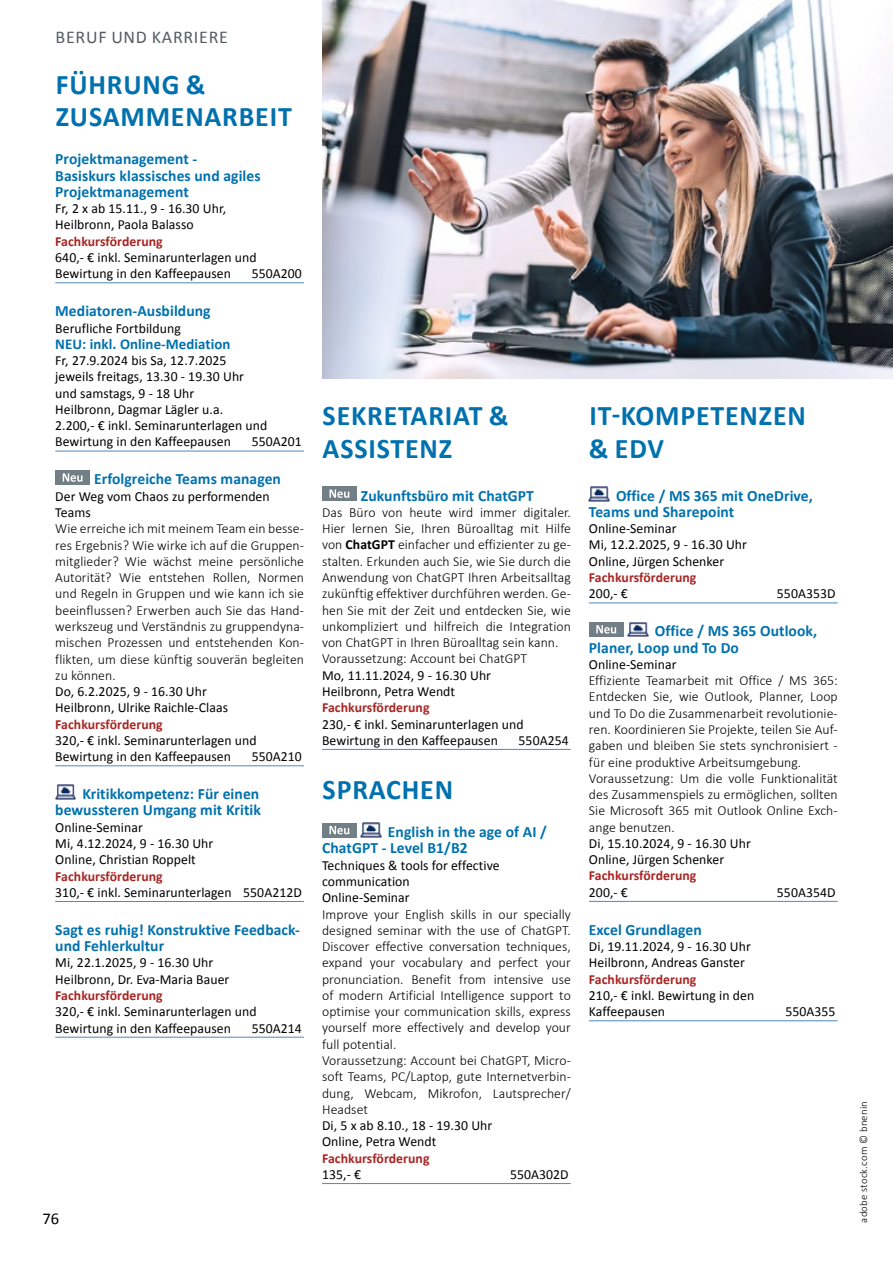
<style>
.page{position:relative;width:893px;height:1263px;background:#fff}
.page>*{position:absolute;margin:0;border:0;box-sizing:border-box;transform-origin:0 0}
.t1{font:700 28.5px/32.5px "Calibri";letter-spacing:.03em;color:#0071ae}
.t2{font:18px "Calibri";letter-spacing:.04em;color:#535d62}
.t3{font:16.5px "Calibri";color:#000}
.t4{font:700 15.75px/16.2px "Calibri";letter-spacing:.005em;color:#0071ae}
.t5{font:700 15px "Calibri";letter-spacing:.005em;color:#0071ae}
.t6{font:300 13.8px/16.2px "Calibri";letter-spacing:.005em;color:#000}
.t7{font:13.8px/16.4px "Calibri";letter-spacing:.005em;color:#000}
.t8{font:700 13.8px "Calibri";letter-spacing:.005em;color:#a82422}
.t9{font:300 10.8px "Calibri";letter-spacing:.02em;color:#000}
.s1{font-weight:700}
</style>
<div class="page">
<img style="left:322px;top:0;width:570px;height:378px">
<hr style="left:589px;top:602px;width:249px;height:1px;background:#4e89be">
<hr style="left:589px;top:901px;width:249px;height:1px;background:#4e89be">
<hr style="left:589px;top:1020px;width:249px;height:1px;background:#4e89be">
<img style="left:589px;top:486px;width:21px;height:15px">
<div style="left:589px;top:622px;width:34px;height:14px;background:#737f86"></div>
<svg style="left:596px;top:625px;width:20px;height:8px"></svg>
<img style="left:628px;top:622px;width:20px;height:15px">
<hr style="left:322px;top:749px;width:249px;height:1px;background:#4e89be">
<hr style="left:322px;top:1183px;width:249px;height:1px;background:#4e89be">
<div style="left:322px;top:487px;width:35px;height:14px;background:#737f86"></div>
<svg style="left:329px;top:489px;width:20px;height:9px"></svg>
<div style="left:322px;top:823px;width:35px;height:14px;background:#737f86"></div>
<svg style="left:329px;top:826px;width:20px;height:8px"></svg>
<img style="left:361px;top:823px;width:20px;height:15px">
<hr style="left:55px;top:282px;width:249px;height:1px;background:#4e89be">
<hr style="left:55px;top:451px;width:249px;height:1px;background:#4e89be">
<hr style="left:55px;top:765px;width:249px;height:1px;background:#4e89be">
<hr style="left:55px;top:901px;width:249px;height:1px;background:#4e89be">
<hr style="left:55px;top:1037px;width:249px;height:1px;background:#4e89be">
<div style="left:55px;top:470px;width:35px;height:14px;background:#737f86"></div>
<svg style="left:63px;top:473px;width:19px;height:9px"></svg>
<img style="left:55px;top:785px;width:21px;height:15px">
<h2 class="t2" style="left:56px;top:26px;width:174px">BERUF UND KARRIERE</h2>
<h1 class="t1" style="left:56px;top:68px;width:237px">FÜHRUNG &amp;<br>ZUSAMMENARBEIT</h1>
<p class="t4" style="left:55px;top:151px;width:207px">Projektmanagement -<br>Basiskurs klassisches und agiles<br>Projektmanagement</p>
<p class="t7" style="left:55px;top:200px;width:172px">Fr, 2 x ab 15.11., 9 - 16.30 Uhr,<br>Heilbronn, Paola Balasso</p>
<p class="t8" style="left:55px;top:232px;width:109px">Fachkursförderung</p>
<p class="t7" style="left:55px;top:249px;width:203px">640,- € inkl. Seminarunterlagen und<br>Bewirtung in den Kaffeepausen</p>
<p class="t7" style="left:252px;top:265px;width:52px">550A200</p>
<p class="t4" style="left:55px;top:303px;width:157px">Mediatoren-Ausbildung</p>
<p class="t7" style="left:55px;top:320px;width:127px">Berufliche Fortbildung</p>
<p class="t5" style="left:55px;top:334px;width:177px">NEU: inkl. Online-Mediation</p>
<p class="t7" style="left:55px;top:352px;width:214px">Fr, 27.9.2024 bis Sa, 12.7.2025 jeweils freitags, 13.30 - 19.30 Uhr und samstags, 9 - 18 Uhr<br>Heilbronn, Dagmar Lägler u.a.<br>2.200,- € inkl. Seminarunterlagen und<br>Bewirtung in den Kaffeepausen</p>
<p class="t7" style="left:252px;top:434px;width:52px">550A201</p>
<p class="t4" style="left:94px;top:471px;width:188px">Erfolgreiche Teams managen</p>
<p class="t7" style="left:55px;top:488px;width:216px">Der Weg vom Chaos zu performenden<br>Teams</p>
<p class="t6" style="left:55px;top:520px;width:250px;text-align:justify">Wie erreiche ich mit meinem Team ein besse&shy;res Ergebnis? Wie wirke ich auf die Gruppen&shy;mitglieder? Wie wächst meine persönliche Autorität? Wie entstehen Rollen, Normen und Regeln in Gruppen und wie kann ich sie beeinflussen? Erwerben auch Sie das Hand&shy;werkszeug und Verständnis zu gruppendyna&shy;mischen Prozessen und entstehenden Kon&shy;flikten, um diese künftig souverän begleiten zu können.</p>
<p class="t7" style="left:55px;top:683px;width:174px">Do, 6.2.2025, 9 - 16.30 Uhr<br>Heilbronn, Ulrike Raichle-Claas</p>
<p class="t8" style="left:55px;top:715px;width:109px">Fachkursförderung</p>
<p class="t7" style="left:55px;top:732px;width:203px">320,- € inkl. Seminarunterlagen und<br>Bewirtung in den Kaffeepausen</p>
<p class="t7" style="left:252px;top:748px;width:52px">550A210</p>
<p class="t4" style="left:55px;top:786px;width:207px;text-align:right">Kritikkompetenz: Für einen bewussteren Umgang mit Kritik</p>
<p class="t7" style="left:55px;top:819px;width:160px">Online-Seminar<br>Mi, 4.12.2024, 9 - 16.30 Uhr<br>Online, Christian Roppelt</p>
<p class="t8" style="left:55px;top:867px;width:109px">Fachkursförderung</p>
<p class="t7" style="left:55px;top:884px;width:248px">310,- € inkl. Seminarunterlagen 550A212D</p>
<p class="t4" style="left:55px;top:921px;width:246px">Sagt es ruhig! Konstruktive Feedback&shy;und Fehlerkultur</p>
<p class="t7" style="left:55px;top:955px;width:176px">Mi, 22.1.2025, 9 - 16.30 Uhr<br>Heilbronn, Dr. Eva-Maria Bauer</p>
<p class="t8" style="left:55px;top:986px;width:109px">Fachkursförderung</p>
<p class="t7" style="left:55px;top:1004px;width:203px">320,- € inkl. Seminarunterlagen und<br>Bewirtung in den Kaffeepausen</p>
<p class="t7" style="left:252px;top:1020px;width:52px">550A214</p>
<p class="t3" style="left:43px;top:1208px;width:18px">76</p>
<h1 class="t1" style="left:323px;top:400px;width:187px">SEKRETARIAT &amp;<br>ASSISTENZ</h1>
<p class="t4" style="left:361px;top:487px;width:175px">Zukunftsbüro mit ChatGPT</p>
<p class="t6" style="left:322px;top:503px;width:250px">Das Büro von heute wird immer digitaler.<br>Hier lernen Sie, Ihren Büroalltag mit Hilfe von <span class="s1">ChatGPT</span> einfacher und effizienter zu ge&shy;stalten. Erkunden auch Sie, wie Sie durch die Anwendung von ChatGPT Ihren Arbeitsalltag zukünftig effektiver durchführen werden. Ge&shy;hen Sie mit der Zeit und entdecken Sie, wie unkompliziert und hilfreich die Integration von ChatGPT in Ihren Büroalltag sein kann.<br>Voraussetzung: Account bei ChatGPT</p>
<p class="t7" style="left:322px;top:667px;width:170px">Mo, 11.11.2024, 9 - 16.30 Uhr<br>Heilbronn, Petra Wendt</p>
<p class="t8" style="left:322px;top:699px;width:109px">Fachkursförderung</p>
<p class="t7" style="left:322px;top:716px;width:203px">230,- € inkl. Seminarunterlagen und<br>Bewirtung in den Kaffeepausen</p>
<p class="t7" style="left:519px;top:732px;width:52px">550A254</p>
<h1 class="t1" style="left:323px;top:773px;width:132px">SPRACHEN</h1>
<p class="t4" style="left:322px;top:824px;width:226px;text-indent:66px">English in the age of AI /<br>ChatGPT - Level B1/B2</p>
<p class="t7" style="left:322px;top:857px;width:179px">Techniques &amp; tools for effective communication<br>Online-Seminar</p>
<p class="t6" style="left:322px;top:905px;width:250px">Improve your English skills in our specially designed seminar with the use of ChatGPT.<br>Discover effective conversation techniques, expand your vocabulary and perfect your pronunciation. Benefit from intensive use of modern Artificial Intelligence support to optimise your communication skills, express yourself more effectively and develop your full potential.<br>Voraussetzung: Account bei ChatGPT, Micro&shy;soft Teams, PC/Laptop, gute Internetverbin&shy;dung, Webcam, Mikrofon, Lautsprecher/ Headset</p>
<p class="t7" style="left:322px;top:1117px;width:172px">Di, 5 x ab 8.10., 18 - 19.30 Uhr<br>Online, Petra Wendt</p>
<p class="t8" style="left:322px;top:1149px;width:109px">Fachkursförderung</p>
<p class="t7" style="left:322px;top:1166px;width:41px">135,- €</p>
<p class="t7" style="left:510px;top:1166px;width:60px">550A302D</p>
<h1 class="t1" style="left:589px;top:400px;width:218px">IT-KOMPETENZEN &amp; EDV</h1>
<p class="t4" style="left:589px;top:487px;width:225px;text-indent:27px">Office / MS 365 mit OneDrive,<br>Teams und Sharepoint</p>
<p class="t7" style="left:589px;top:520px;width:160px">Online-Seminar<br>Mi, 12.2.2025, 9 - 16.30 Uhr<br>Online, Jürgen Schenker</p>
<p class="t8" style="left:589px;top:569px;width:109px">Fachkursförderung</p>
<p class="t7" style="left:589px;top:586px;width:41px">200,- €</p>
<p class="t7" style="left:777px;top:586px;width:60px">550A353D</p>
<p class="t4" style="left:589px;top:623px;width:230px;text-indent:66px">Office / MS 365 Outlook,<br>Planer, Loop und To Do</p>
<p class="t7" style="left:589px;top:656px;width:89px">Online-Seminar</p>
<p class="t6" style="left:589px;top:672px;width:250px">Effiziente Teamarbeit mit Office / MS 365:<br>Entdecken Sie, wie Outlook, Planner, Loop und To Do die Zusammenarbeit revolutionie&shy;ren. Koordinieren Sie Projekte, teilen Sie Auf&shy;gaben und bleiben Sie stets synchronisiert - für eine produktive Arbeitsumgebung.<br>Voraussetzung: Um die volle Funktionalität des Zusammenspiels zu ermöglichen, sollten Sie Microsoft 365 mit Outlook Online Exch&shy;ange benutzen.</p>
<p class="t7" style="left:589px;top:835px;width:163px">Di, 15.10.2024, 9 - 16.30 Uhr<br>Online, Jürgen Schenker</p>
<p class="t8" style="left:589px;top:867px;width:109px">Fachkursförderung</p>
<p class="t7" style="left:589px;top:884px;width:41px">200,- €</p>
<p class="t7" style="left:777px;top:884px;width:60px">550A354D</p>
<p class="t4" style="left:589px;top:921px;width:114px">Excel Grundlagen</p>
<p class="t7" style="left:589px;top:938px;width:163px">Di, 19.11.2024, 9 - 16.30 Uhr<br>Heilbronn, Andreas Ganster</p>
<p class="t8" style="left:589px;top:970px;width:109px">Fachkursförderung</p>
<p class="t7" style="left:589px;top:987px;width:167px">210,- € inkl. Bewirtung in den<br>Kaffeepausen</p>
<p class="t7" style="left:785px;top:1003px;width:52px">550A355</p>
<p class="t9" style="left:857px;top:1222px;width:123px;rotate:-90deg">adobe stock.com © bnenin</p>
</div>
